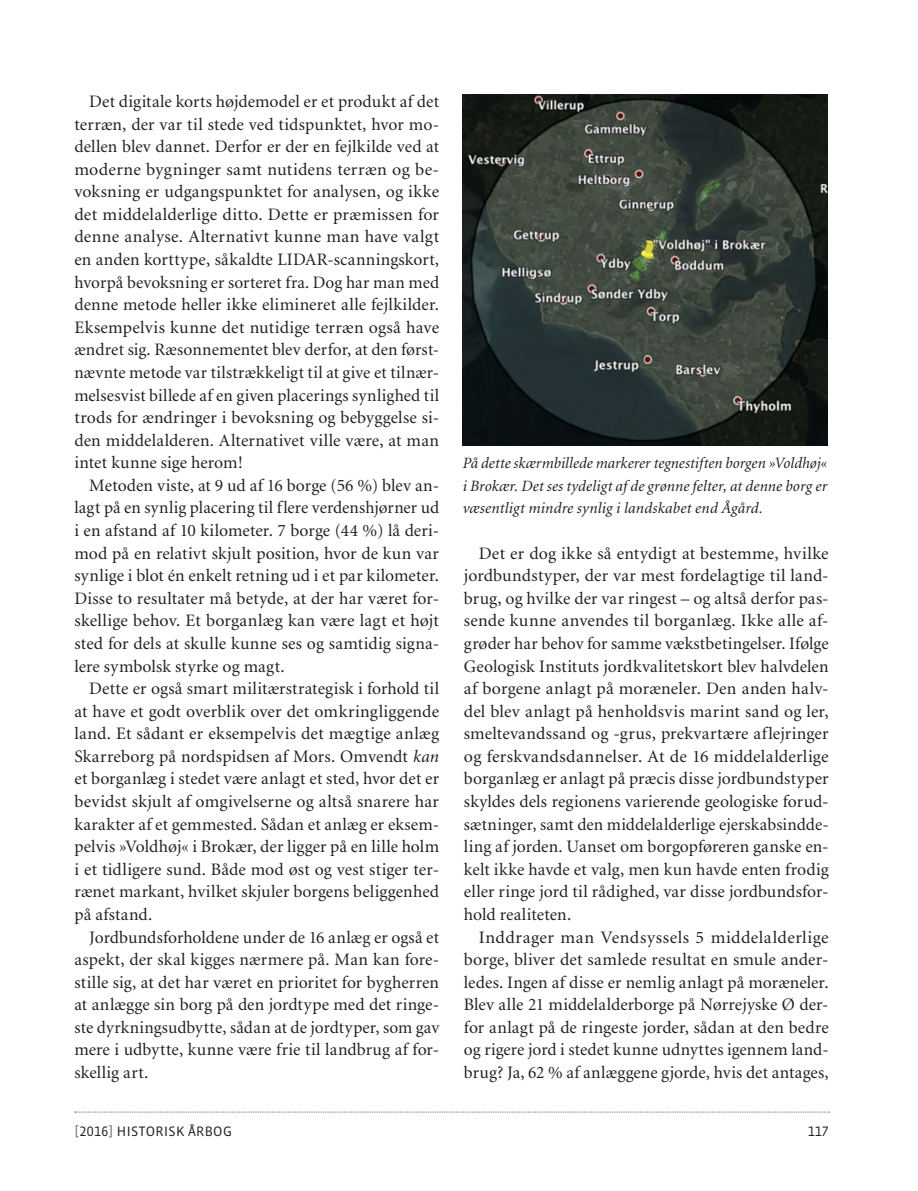
<style>
.page{position:relative;width:918px;height:1191px;background:#fff}
.page>*{position:absolute;margin:0;border:0;box-sizing:border-box;transform-origin:0 0}
.Brødtekst_m__indryk{font:17.5px/22.6px "Minion";letter-spacing:.01em;color:#231f20;text-align:justify}
.Billedtekst{font:italic 15.75px/22.6px "Minion";letter-spacing:.01em;color:#231f20;text-align:justify}
.t1{font:14px "Vista Sans OT";letter-spacing:.025em;color:#231f20}
.s1{font-style:italic}
.s2{color:#6c6d70}
</style>
<div class="page">
<img style="left:463px;top:94px;width:364px;height:352px">
<svg style="left:75px;top:1111px;width:754px;height:1px"></svg>
<p class="Brødtekst_m__indryk" style="left:74px;top:91px;width:366px;text-indent:15px">Det digitale korts højdemodel er et produkt af det terræn, der var til stede ved tidspunktet, hvor mo&shy;dellen blev dannet. Derfor er der en fejlkilde ved at moderne bygninger samt nutidens terræn og be&shy;voksning er udgangspunktet for analysen, og ikke det middelalderlige ditto. Dette er præmissen for denne analyse. Alternativt kunne man have valgt en anden korttype, såkaldte LIDAR-scanningskort, hvorpå bevoksning er sorteret fra. Dog har man med denne metode heller ikke elimineret alle fejlkilder.<br>Eksempelvis kunne det nutidige terræn også have ændret sig. Ræsonnementet blev derfor, at den først&shy;nævnte metode var tilstrækkeligt til at give et tilnær&shy;melsesvist billede af en given placerings synlighed til trods for ændringer i bevoksning og bebyggelse si&shy;den middelalderen. Alternativet ville være, at man intet kunne sige herom!</p>
<p class="Brødtekst_m__indryk" style="left:74px;top:474px;width:366px;text-indent:15px">Metoden viste, at 9 ud af 16 borge (56 %) blev an&shy;lagt på en synlig placering til flere verdenshjørner ud i en afstand af 10 kilometer. 7 borge (44 %) lå deri&shy;mod på en relativt skjult position, hvor de kun var synlige i blot én enkelt retning ud i et par kilometer.<br>Disse to resultater må betyde, at der har været for&shy;skellige behov. Et borganlæg kan være lagt et højt sted for dels at skulle kunne ses og samtidig signa&shy;lere symbolsk styrke og magt.</p>
<p class="Brødtekst_m__indryk" style="left:74px;top:678px;width:366px;text-indent:15px">Dette er også smart militærstrategisk i forhold til at have et godt overblik over det omkringliggende land. Et sådant er eksempelvis det mægtige anlæg Skarreborg på nordspidsen af Mors. Omvendt <span class="s1">kan </span>et borganlæg i stedet være anlagt et sted, hvor det er bevidst skjult af omgivelserne og altså snarere har karakter af et gemmested. Sådan et anlæg er eksem&shy;pelvis »Voldhøj« i Brokær, der ligger på en lille holm i et tidligere sund. Både mod øst og vest stiger ter&shy;rænet markant, hvilket skjuler borgens beliggenhed på afstand.</p>
<p class="Brødtekst_m__indryk" style="left:74px;top:926px;width:366px;text-indent:15px">Jordbundsforholdene under de 16 anlæg er også et aspekt, der skal kigges nærmere på. Man kan fore&shy;stille sig, at det har været en prioritet for bygherren at anlægge sin borg på den jordtype med det ringe&shy;ste dyrkningsudbytte, sådan at de jordtyper, som gav mere i udbytte, kunne være frie til landbrug af for&shy;skellig art.</p>
<p class="Billedtekst" style="left:463px;top:452px;width:366px">På dette skærmbillede markerer tegnestiften borgen »Voldhøj« i Brokær. Det ses tydeligt af de grønne felter, at denne borg er væsentligt mindre synlig i landskabet end Ågård.</p>
<p class="Brødtekst_m__indryk" style="left:464px;top:542px;width:366px;text-indent:15px">Det er dog ikke så entydigt at bestemme, hvilke jordbundstyper, der var mest fordelagtige til land&shy;brug, og hvilke der var ringest – og altså derfor pas&shy;sende kunne anvendes til borganlæg. Ikke alle af&shy;grøder har behov for samme vækstbetingelser. Ifølge Geologisk Instituts jordkvalitetskort blev halvdelen af borgene anlagt på moræneler. Den anden halv&shy;del blev anlagt på henholdsvis marint sand og ler, smeltevandssand og -grus, prekvartære aflejringer og ferskvandsdannelser. At de 16 middelalderlige borganlæg er anlagt på præcis disse jordbundstyper skyldes dels regionens varierende geologiske forud&shy;sætninger, samt den middelalderlige ejerskabsindde&shy;ling af jorden. Uanset om borgopføreren ganske en&shy;kelt ikke havde et valg, men kun havde enten frodig eller ringe jord til rådighed, var disse jordbundsfor&shy;hold realiteten.</p>
<p class="Brødtekst_m__indryk" style="left:464px;top:926px;width:366px;text-indent:15px">Inddrager man Vendsyssels 5 middelalderlige borge, bliver det samlede resultat en smule ander&shy;ledes. Ingen af disse er nemlig anlagt på moræneler.<br>Blev alle 21 middelalderborge på Nørrejyske Ø der&shy;for anlagt på de ringeste jorder, sådan at den bedre og rigere jord i stedet kunne udnyttes igennem land&shy;brug? Ja, 62 % af anlæggene gjorde, hvis det antages,</p>
<p class="t1" style="left:74px;top:1124px;width:159px"><span class="s2">[</span>2016<span class="s2">]</span> HISTORISK ÅRBOG</p>
<p class="t1" style="left:807px;top:1124px;width:22px">117</p>
</div>
